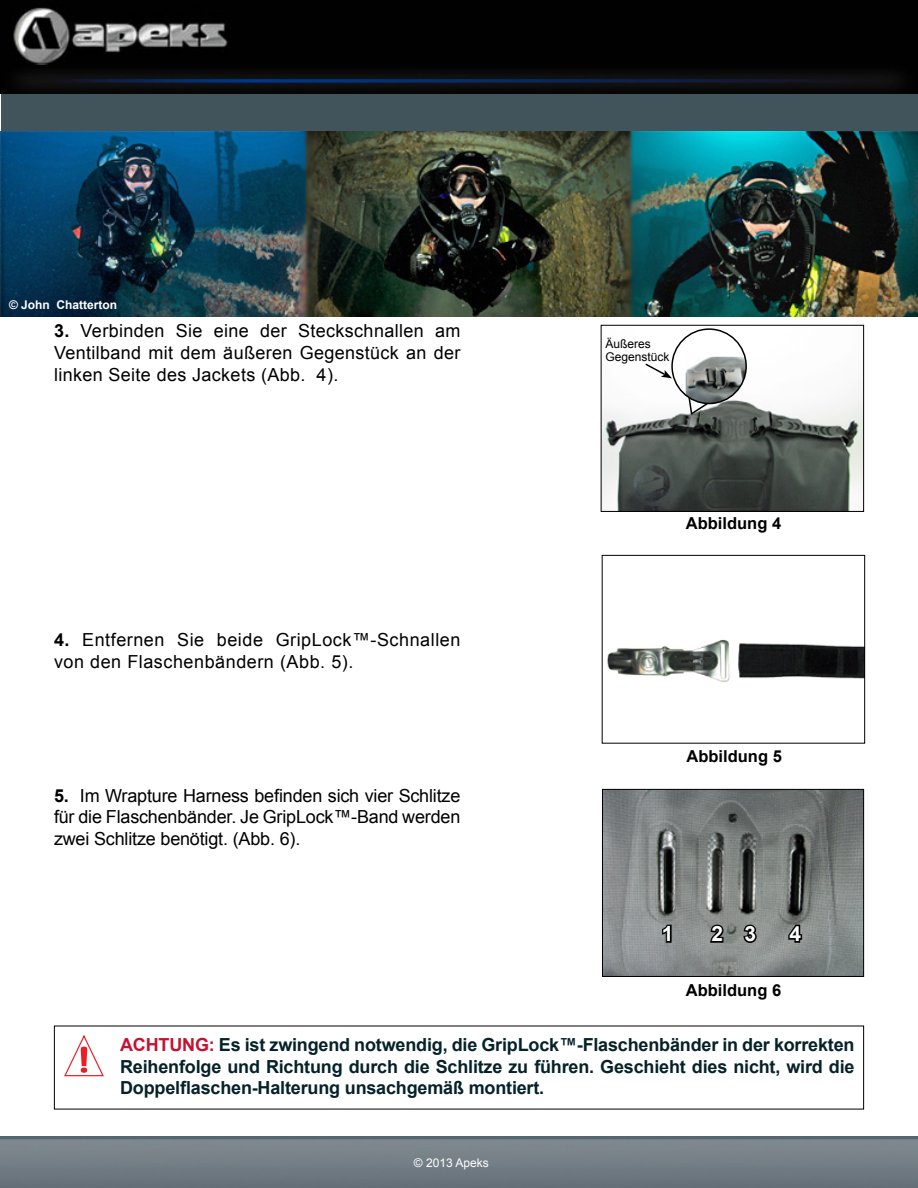
<style>
.page{position:relative;width:918px;height:1188px;background:#fff}
.page>*{position:absolute;margin:0;border:0;box-sizing:border-box;transform-origin:0 0}
.t1{font:700 21px "Arial";color:#fff}
.t2{font:18px/21.6px "Arial";letter-spacing:.02em;color:#000;text-align:justify}
.t3{font:700 18px/21.6px "Arial";letter-spacing:-.01em;color:#062229;text-align:justify}
.t4{font:700 16.5px "Arial";color:#000}
.t5{font:12px/13.5px "Arial";color:#000}
.t6{font:700 12px "Arial";color:#fff}
.t7{font:12px "Arial";color:#fff}
.s1{font-weight:700}
.s2{color:#c41230}
</style>
<div class="page">
<img style="left:0;top:1136px;width:918px;height:52px">
<div style="left:1px;top:78px;width:917px;height:65px;background:#41545b"></div>
<img style="left:1px;top:0;width:917px;height:65px">
<img style="left:1px;top:132px;width:917px;height:184px">
<img style="left:0;top:65px;width:918px;height:29px">
<img style="left:607px;top:640px;width:256px;height:42px">
<div style="left:602px;top:555px;width:263px;height:189px;border:1px solid #000"></div>
<img style="left:604px;top:791px;width:258px;height:184px">
<div style="left:602px;top:789px;width:262px;height:188px;border:1px solid #000"></div>
<svg style="left:661px;top:923px;width:12px;height:21px"></svg>
<svg style="left:708px;top:922px;width:18px;height:22px"></svg>
<svg style="left:742px;top:922px;width:17px;height:23px"></svg>
<svg style="left:787px;top:921px;width:17px;height:23px"></svg>
<img style="left:603px;top:328px;width:259px;height:182px">
<div style="left:601px;top:325px;width:263px;height:187px;border:1px solid #000"></div>
<svg style="left:687px;top:403px;width:22px;height:13px"></svg>
<img style="left:686px;top:357px;width:60px;height:46px">
<div style="left:671px;top:328px;width:76px;height:76px;border:2px solid #000;border-radius:50%"></div>
<svg style="left:644px;top:362px;width:28px;height:16px"></svg>
<svg style="left:64px;top:1035px;width:40px;height:42px"></svg>
<p class="t6" style="left:9px;top:297px;width:110px">© John Chatterton</p>
<p class="t2" style="left:54px;top:320px;width:408px"><span class="s1">3.</span> Verbinden Sie eine der Steckschnallen am Ventilband mit dem äußeren Gegenstück an der linken Seite des Jackets (Abb. 4).</p>
<p class="t2" style="left:54px;top:629px;width:408px"><span class="s1">4.</span> Entfernen Sie beide GripLock™-Schnallen von den Flaschenbändern (Abb. 5).</p>
<p class="t2" style="left:54px;top:785px;width:408px"><span class="s1">5.</span> Im Wrapture Harness befinden sich vier Schlitze für die Flaschenbänder. Je GripLock™-Band werden zwei Schlitze benötigt. (Abb. 6).</p>
<p class="t5" style="left:605px;top:337px;width:66px">Äußeres<br>Gegenstück</p>
<p class="t4" style="left:686px;top:512px;width:97px">Abbildung 4</p>
<p class="t4" style="left:687px;top:745px;width:97px">Abbildung 5</p>
<p class="t1" style="left:662px;top:920px;width:13px">1</p>
<p class="t1" style="left:711px;top:920px;width:46px">2 3</p>
<p class="t1" style="left:789px;top:920px;width:13px">4</p>
<p class="t4" style="left:686px;top:979px;width:97px">Abbildung 6</p>
<p class="t3" style="left:120px;top:1035px;width:736px"><span class="s2">ACHTUNG:</span> Es ist zwingend notwendig, die GripLock™-Flaschenbänder in der korrekten Reihenfolge und Richtung durch die Schlitze zu führen. Geschieht dies nicht, wird die Doppelflaschen-Halterung unsachgemäß montiert.</p>
<p class="t7" style="left:414px;top:1155px;width:76px">© 2013 Apeks</p>
</div>
